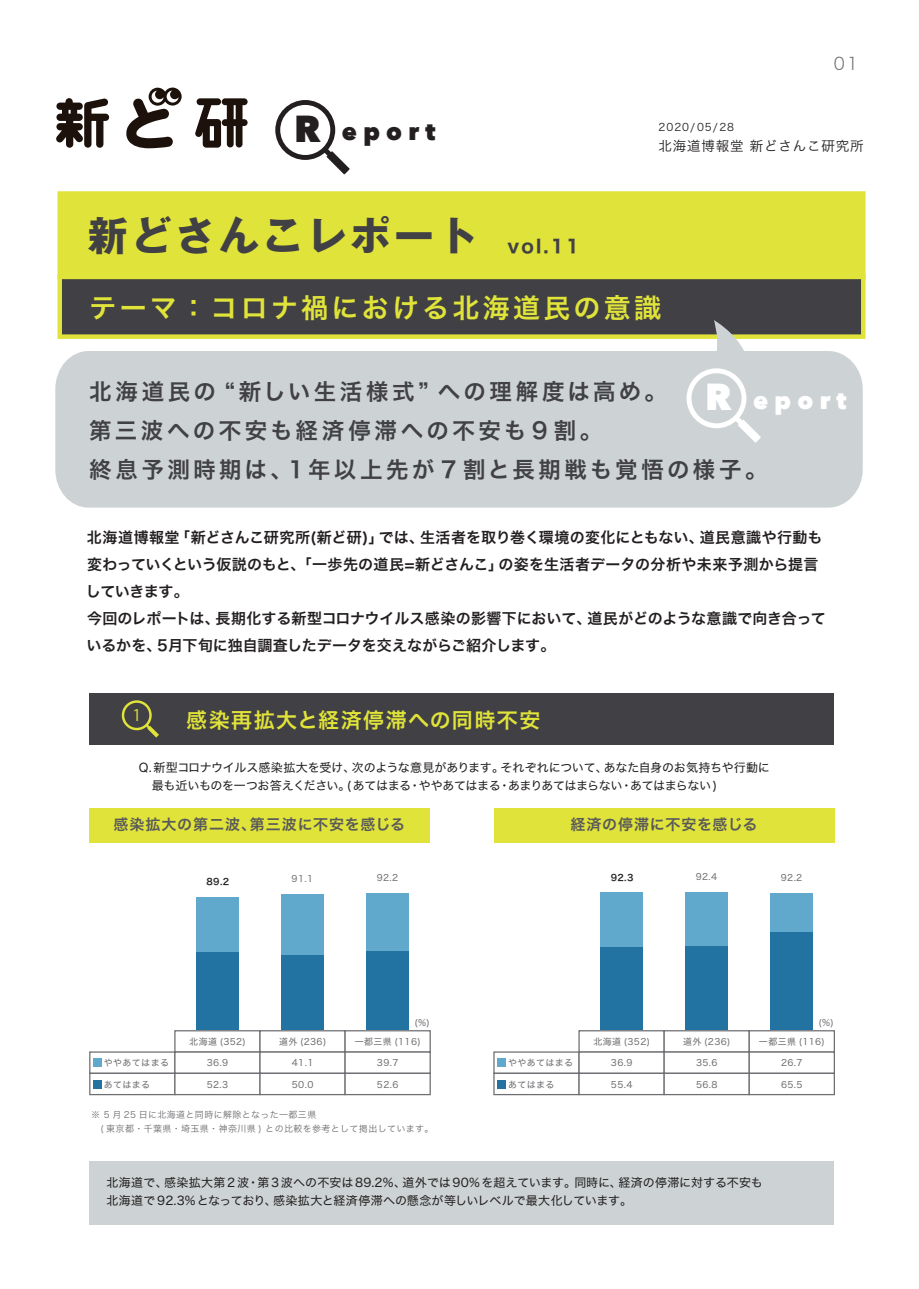
<style>
.page{position:relative;width:919px;height:1289px;background:#fff}
.page>*{position:absolute;margin:0;border:0;box-sizing:border-box;transform-origin:0 0}
.t1{font:700 40.5px "Gothic MB101 Pro";letter-spacing:.08em;color:#414044}
.t2{font:27px "Hira Kaku Std W6";letter-spacing:.12em;color:#e0e339}
.t3{font:800 24px "Avenir Next";letter-spacing:.26em;color:#231f20}
.t4{font:22.5px/39px "Hira Kaku Std W6";letter-spacing:.15em;color:#414044}
.t5{font:21px "Hira Kaku Std W6";letter-spacing:.07em;color:#e0e339}
.t6{font:18px "Hira Kaku Std W7";color:#414044}
.t7{font:17.25px "Hira Kaku Std W2";color:#6d6e71}
.t8{font:15.9px "Koz Go Pr 6 N";color:#e0e339}
.t9{font:15px/27px "Hira Kaku Std W6";color:#231f20}
.t10{font:15px "Hira Kaku Std W6";letter-spacing:.05em;color:#58595b}
.t11{font:13.5px "Hira Kaku Std W3";letter-spacing:.06em;color:#231f20}
.t12{font:12px/18px "Hira Kaku Std W4";letter-spacing:-.015em;color:#231f20}
.t13{font:12px/18px "Hira Kaku Std W4";letter-spacing:.01em;color:#231f20}
.t14{font:10.5px "Hira Kaku Std W3";letter-spacing:.09em;color:#231f20}
.t15{font:9px "Hira Kaku Std W4";letter-spacing:.04em;color:#6d6e71}
.t16{font:9px/13.5px "Hira Kaku Std W3";letter-spacing:.04em;color:#6d6e71}
.t17{font:9px "Hira Kaku Std W6";color:#231f20}
.s1{font-size:37.5px}
.s2{font-family:"Avenir Next";font-weight:800;font-size:37.5px;color:#fff}
.s3{font-family:"Avenir Next";font-weight:800;font-size:24px;color:#fff}
</style>
<div class="page">
<div style="left:89px;top:1161px;width:744px;height:64px;background:#cdd3d4"></div>
<div style="left:89px;top:808px;width:340px;height:34px;background:#e0e339"></div>
<div style="left:494px;top:808px;width:340px;height:34px;background:#e0e339"></div>
<div style="left:89px;top:693px;width:744px;height:51px;background:#414044"></div>
<div style="left:57px;top:191px;width:808px;height:88px;background:#e0e339;border:4px solid #e0e339"></div>
<div style="left:57px;top:275px;width:808px;height:64px;background:#414044;border:4px solid #e0e339"></div>
<svg style="left:55px;top:320px;width:807px;height:187px;background:#c6cbc8"></svg>
<svg style="left:275px;top:100px;width:75px;height:75px"></svg>
<div style="left:174px;top:1030px;width:86px;height:22px;background:#fff;border:1px solid #6d6e71"></div>
<div style="left:259px;top:1030px;width:87px;height:22px;background:#fff;border:1px solid #6d6e71"></div>
<div style="left:344px;top:1030px;width:87px;height:22px;background:#fff;border:1px solid #6d6e71"></div>
<div style="left:89px;top:1051px;width:86px;height:22px;background:#fff;border:1px solid #6d6e71"></div>
<div style="left:174px;top:1051px;width:86px;height:22px;background:#fff;border:1px solid #6d6e71"></div>
<div style="left:259px;top:1051px;width:87px;height:22px;background:#fff;border:1px solid #6d6e71"></div>
<div style="left:344px;top:1051px;width:87px;height:22px;background:#fff;border:1px solid #6d6e71"></div>
<div style="left:89px;top:1072px;width:86px;height:23px;background:#fff;border:1px solid #6d6e71"></div>
<div style="left:174px;top:1072px;width:86px;height:23px;background:#fff;border:1px solid #6d6e71"></div>
<div style="left:259px;top:1072px;width:87px;height:23px;background:#fff;border:1px solid #6d6e71"></div>
<div style="left:344px;top:1072px;width:87px;height:23px;background:#fff;border:1px solid #6d6e71"></div>
<div style="left:578px;top:1030px;width:86px;height:22px;background:#fff;border:1px solid #6d6e71"></div>
<div style="left:663px;top:1030px;width:86px;height:22px;background:#fff;border:1px solid #6d6e71"></div>
<div style="left:748px;top:1030px;width:86px;height:22px;background:#fff;border:1px solid #6d6e71"></div>
<div style="left:493px;top:1051px;width:86px;height:22px;background:#fff;border:1px solid #6d6e71"></div>
<div style="left:578px;top:1051px;width:86px;height:22px;background:#fff;border:1px solid #6d6e71"></div>
<div style="left:663px;top:1051px;width:86px;height:22px;background:#fff;border:1px solid #6d6e71"></div>
<div style="left:748px;top:1051px;width:86px;height:22px;background:#fff;border:1px solid #6d6e71"></div>
<div style="left:493px;top:1072px;width:86px;height:23px;background:#fff;border:1px solid #6d6e71"></div>
<div style="left:578px;top:1072px;width:86px;height:23px;background:#fff;border:1px solid #6d6e71"></div>
<div style="left:663px;top:1072px;width:86px;height:23px;background:#fff;border:1px solid #6d6e71"></div>
<div style="left:748px;top:1072px;width:86px;height:23px;background:#fff;border:1px solid #6d6e71"></div>
<div style="left:196px;top:897px;width:43px;height:55px;background:#61a8cd"></div>
<div style="left:281px;top:894px;width:43px;height:61px;background:#61a8cd"></div>
<div style="left:366px;top:892px;width:43px;height:59px;background:#61a8cd"></div>
<div style="left:196px;top:952px;width:43px;height:77px;background:#2273a2"></div>
<div style="left:281px;top:955px;width:43px;height:74px;background:#2273a2"></div>
<div style="left:366px;top:951px;width:43px;height:78px;background:#2273a2"></div>
<div style="left:600px;top:947px;width:42px;height:82px;background:#2273a2"></div>
<div style="left:685px;top:945px;width:43px;height:84px;background:#2273a2"></div>
<div style="left:770px;top:892px;width:43px;height:40px;background:#61a8cd"></div>
<div style="left:770px;top:932px;width:43px;height:97px;background:#2273a2"></div>
<div style="left:600px;top:892px;width:42px;height:55px;background:#61a8cd"></div>
<div style="left:685px;top:892px;width:43px;height:53px;background:#61a8cd"></div>
<svg style="left:126px;top:88px;width:56px;height:60px"></svg>
<svg style="left:56px;top:98px;width:53px;height:50px"></svg>
<svg style="left:195px;top:98px;width:52px;height:50px"></svg>
<div style="left:93px;top:1080px;width:8px;height:9px;background:#2273a2"></div>
<div style="left:93px;top:1058px;width:8px;height:8px;background:#61a8cd"></div>
<div style="left:497px;top:1080px;width:8px;height:9px;background:#2273a2"></div>
<div style="left:497px;top:1058px;width:8px;height:8px;background:#61a8cd"></div>
<svg style="left:686px;top:368px;width:75px;height:75px"></svg>
<svg style="left:122px;top:700px;width:37px;height:37px"></svg>
<h3 class="t3" style="left:294px;top:117px;width:143px"><span class="s1">R</span> eport</h3>
<h1 class="t1" style="left:88px;top:202px;width:392px">新どさんこレポート</h1>
<p class="t6" style="left:507px;top:232px;width:74px">vol.11</p>
<p class="t14" style="left:658px;top:119px;width:77px">2020/05/28</p>
<p class="t7" style="left:833px;top:51px;width:26px">01</p>
<p class="t11" style="left:658px;top:136px;width:206px">北海道博報堂 新どさんこ研究所</p>
<h2 class="t2" style="left:89px;top:287px;width:573px">テーマ：コロナ禍における北海道民の意識</h2>
<h3 class="t4" style="left:89px;top:372px;width:759px">北海道民の “新しい生活様式” への理解度は高め。 <span class="s2">R</span> <span class="s3">eport</span>第三波への不安も経済停滞への不安も9 割。<br>終息予測時期は、1年以上先が 7 割と長期戦も覚悟の様子。</h3>
<p class="t9" style="left:86px;top:524px;width:741px">北海道博報堂「新どさんこ研究所(新ど研)」では、生活者を取り巻く環境の変化にともない、道民意識や行動も変わっていくという仮説のもと、「一歩先の道民=新どさんこ」の姿を生活者データの分析や未来予測から提言していきます。<br>今回のレポートは、長期化する新型コロナウイルス感染の影響下において、道民がどのような意識で向き合っているかを、5月下旬に独自調査したデータを交えながらご紹介します。</p>
<p class="t8" style="left:132px;top:706px;width:10px">1</p>
<h3 class="t5" style="left:186px;top:704px;width:355px">感染再拡大と経済停滞への同時不安</h3>
<p class="t12" style="left:139px;top:758px;width:632px">Q. 新型コロナウイルス感染拡大を受け、次のような意見があります。それぞれについて、あなた自身のお気持ちや行動に　最も近いものを一つお答えください。( あてはまる・ややあてはまる・あまりあてはまらない・あてはまらない )</p>
<p class="t10" style="left:113px;top:813px;width:293px">感染拡大の第二波、第三波に不安を感じる</p>
<p class="t10" style="left:570px;top:813px;width:188px">経済の停滞に不安を感じる</p>
<p class="t17" style="left:206px;top:874px;width:24px">89.2</p>
<p class="t15" style="left:291px;top:872px;width:23px">91.1</p>
<p class="t15" style="left:376px;top:870px;width:23px">92.2</p>
<p class="t17" style="left:610px;top:870px;width:24px">92.3</p>
<p class="t15" style="left:695px;top:870px;width:23px">92.4</p>
<p class="t15" style="left:780px;top:870px;width:23px">92.2</p>
<p class="t15" style="left:104px;top:1056px;width:67px">ややあてはまる</p>
<p class="t15" style="left:104px;top:1077px;width:48px">あてはまる</p>
<p class="t15" style="left:414px;top:1015px;width:17px">(%)</p>
<p class="t15" style="left:189px;top:1034px;width:58px">北海道 (352)</p>
<p class="t15" style="left:279px;top:1034px;width:49px">道外 (236)</p>
<p class="t15" style="left:355px;top:1034px;width:67px">一都三県 (116)</p>
<p class="t15" style="left:377px;top:1077px;width:23px">52.6</p>
<p class="t15" style="left:207px;top:1056px;width:23px">36.9</p>
<p class="t15" style="left:207px;top:1077px;width:23px">52.3</p>
<p class="t15" style="left:377px;top:1056px;width:23px">39.7</p>
<p class="t15" style="left:292px;top:1056px;width:23px">41.1</p>
<p class="t15" style="left:292px;top:1077px;width:23px">50.0</p>
<p class="t15" style="left:508px;top:1056px;width:67px">ややあてはまる</p>
<p class="t15" style="left:508px;top:1077px;width:48px">あてはまる</p>
<p class="t15" style="left:818px;top:1015px;width:17px">(%)</p>
<p class="t15" style="left:593px;top:1034px;width:58px">北海道 (352)</p>
<p class="t15" style="left:683px;top:1034px;width:49px">道外 (236)</p>
<p class="t15" style="left:759px;top:1034px;width:67px">一都三県 (116)</p>
<p class="t15" style="left:781px;top:1077px;width:23px">65.5</p>
<p class="t15" style="left:611px;top:1056px;width:23px">36.9</p>
<p class="t15" style="left:611px;top:1077px;width:23px">55.4</p>
<p class="t15" style="left:696px;top:1056px;width:23px">35.6</p>
<p class="t15" style="left:696px;top:1077px;width:23px">56.8</p>
<p class="t15" style="left:781px;top:1056px;width:23px">26.7</p>
<p class="t16" style="left:91px;top:1108px;width:344px">※ 5 月 25 日に北海道と同時に解除となった一都三県<br>　( 東京都・千葉県・埼玉県・神奈川県 ) との比較を参考として掲出しています。</p>
<p class="t13" style="left:106px;top:1173px;width:658px">北海道で、感染拡大第2波・第3波への不安は89.2%、道外では90%を超えています。同時に、経済の停滞に対する不安も北海道で92.3%となっており、感染拡大と経済停滞への懸念が等しいレベルで最大化しています。</p>
</div>
